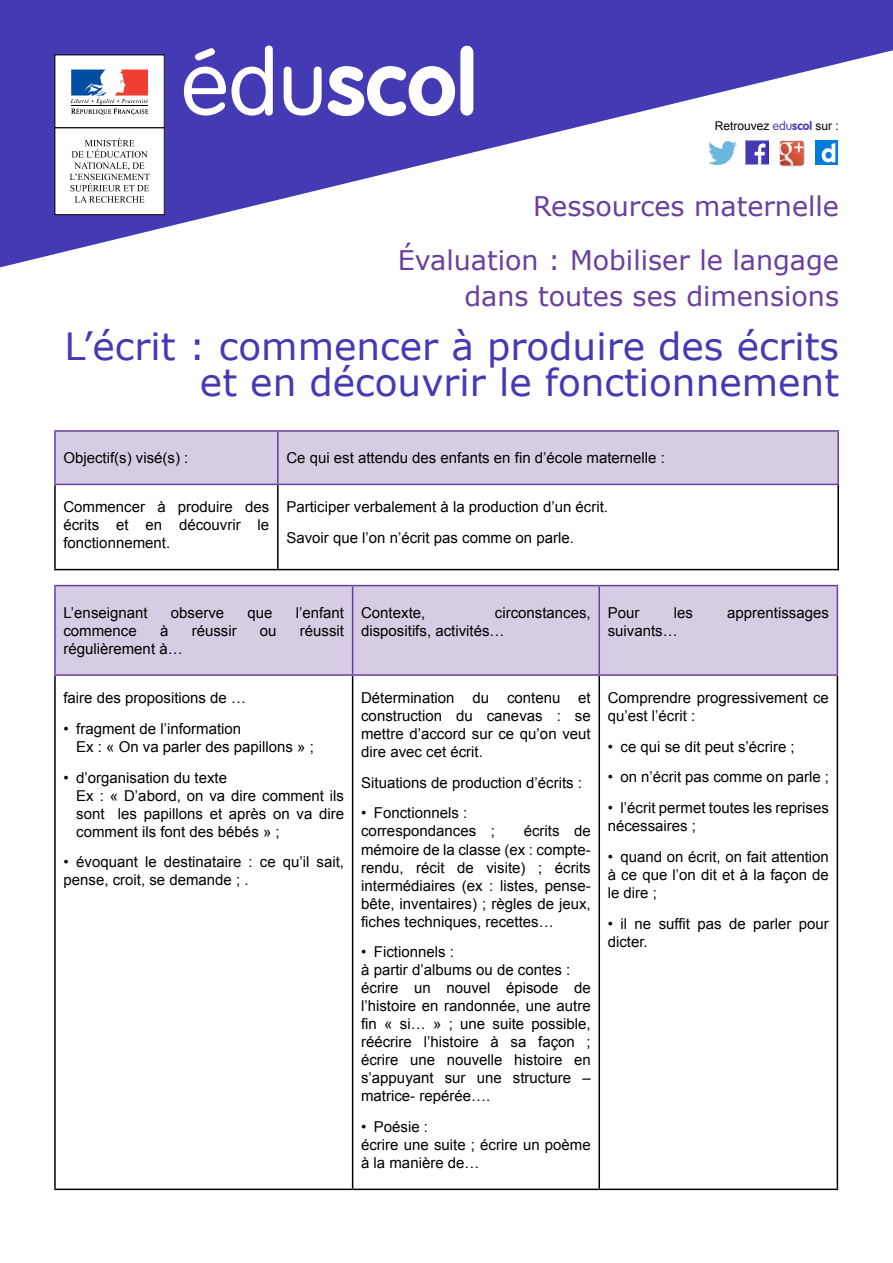
<style>
.page{position:relative;width:893px;height:1263px;background:#fff}
.page>*{position:absolute;margin:0;border:0;box-sizing:border-box;transform-origin:0 0}
.t1{font:700 90px "VAG Rounded Std";color:#fff}
.t2{font:37.5px/36px "Verdana";color:#443bb4;text-align:right}
.t3{font:27px/54px "Verdana";color:#6a3f9d;text-align:right}
.t4{font:15px/18px "Arial";color:#000}
.t5{font:12px "Arial";color:#000}
.s1{font-weight:300}
.s2{font-family:"VAG Rounded Std";font-weight:300;color:#443bb4}
.s3{font-family:"VAG Rounded Std";font-weight:700;color:#443bb4}
</style>
<div class="page">
<svg style="left:0;top:0;width:893px;height:267px;fill:#443bb4"></svg>
<img style="left:745px;top:141px;width:24px;height:23px">
<img style="left:708px;top:142px;width:28px;height:22px">
<img style="left:779px;top:140px;width:25px;height:26px">
<img style="left:815px;top:141px;width:23px;height:23px">
<div style="left:55px;top:55px;width:109px;height:73px;background:#fff"></div>
<div style="left:55px;top:55px;width:109px;height:73px;border:1px solid #000"></div>
<svg style="left:71px;top:70px;width:77px;height:45px"></svg>
<hr style="left:71px;top:105px;width:77px;height:1px;background:#000">
<div style="left:55px;top:128px;width:109px;height:87px;background:#fff"></div>
<svg style="left:70px;top:138px;width:80px;height:65px"></svg>
<div style="left:56px;top:432px;width:781px;height:52px;background:#d6cce3"></div>
<hr style="left:54px;top:430px;width:224px;height:2px;background:#6a3f9d">
<hr style="left:54px;top:432px;width:2px;height:52px;background:#6a3f9d">
<hr style="left:278px;top:430px;width:561px;height:2px;background:#6a3f9d">
<hr style="left:277px;top:432px;width:2px;height:52px;background:#6a3f9d">
<hr style="left:837px;top:432px;width:2px;height:52px;background:#6a3f9d">
<hr style="left:54px;top:484px;width:224px;height:1px;background:#6a3f9d">
<hr style="left:278px;top:484px;width:561px;height:1px;background:#6a3f9d">
<hr style="left:54px;top:485px;width:2px;height:84px;background:#000">
<hr style="left:277px;top:485px;width:2px;height:84px;background:#000">
<hr style="left:837px;top:485px;width:2px;height:84px;background:#000">
<hr style="left:54px;top:569px;width:224px;height:1px;background:#000">
<hr style="left:278px;top:569px;width:561px;height:1px;background:#000">
<div style="left:56px;top:586px;width:781px;height:88px;background:#d6cce3"></div>
<hr style="left:352px;top:586px;width:1px;height:88px;background:#6a3f9d">
<hr style="left:598px;top:586px;width:2px;height:88px;background:#6a3f9d">
<hr style="left:54px;top:676px;width:2px;height:512px;background:#000">
<hr style="left:352px;top:676px;width:1px;height:512px;background:#000">
<hr style="left:598px;top:676px;width:2px;height:512px;background:#000">
<hr style="left:837px;top:676px;width:1px;height:512px;background:#000">
<hr style="left:54px;top:1188px;width:299px;height:2px;background:#000">
<hr style="left:353px;top:1188px;width:246px;height:2px;background:#000">
<hr style="left:599px;top:1188px;width:239px;height:2px;background:#000">
<hr style="left:54px;top:585px;width:299px;height:1px;background:#6a3f9d">
<hr style="left:54px;top:586px;width:2px;height:88px;background:#6a3f9d">
<hr style="left:353px;top:585px;width:246px;height:1px;background:#6a3f9d">
<hr style="left:599px;top:585px;width:239px;height:1px;background:#6a3f9d">
<hr style="left:837px;top:586px;width:1px;height:88px;background:#6a3f9d">
<hr style="left:54px;top:674px;width:299px;height:2px;background:#6a3f9d">
<hr style="left:353px;top:674px;width:246px;height:2px;background:#6a3f9d">
<hr style="left:599px;top:674px;width:239px;height:2px;background:#6a3f9d">
<h1 class="t1" style="left:182px;top:30px;width:297px"><span class="s1">édu</span>scol</h1>
<p class="t5" style="left:715px;top:118px;width:126px">Retrouvez <span class="s2">edu</span><span class="s3">scol</span> sur :</p>
<h3 class="t3" style="left:398px;top:180px;width:443px">Ressources maternelle<br>Évaluation : Mobiliser le langage</h3>
<h3 class="t3" style="left:464px;top:270px;width:376px">dans toutes ses dimensions</h3>
<h2 class="t2" style="left:65px;top:329px;width:776px">L’écrit : commencer à produire des écrits et en découvrir le fonctionnement</h2>
<p class="t4" style="left:63px;top:449px;width:127px">Objectif(s) visé(s) :</p>
<p class="t4" style="left:286px;top:449px;width:380px">Ce qui est attendu des enfants en fin d’école maternelle :</p>
<p class="t4" style="left:63px;top:498px;width:207px;text-align:justify">Commencer à produire des écrits et en découvrir le fonctionnement.</p>
<p class="t4" style="left:286px;top:492px;width:323px;line-height:30.8px">Participer verbalement à la production d’un écrit.<br>Savoir que l’on n’écrit pas comme on parle.</p>
<p class="t4" style="left:63px;top:604px;width:86px">L’enseignant</p>
<p class="t4" style="left:171px;top:604px;width:55px">observe</p>
<p class="t4" style="left:247px;top:604px;width:27px">que</p>
<p class="t4" style="left:296px;top:604px;width:50px">l’enfant</p>
<p class="t4" style="left:63px;top:622px;width:75px">commence</p>
<p class="t4" style="left:160px;top:622px;width:10px">à</p>
<p class="t4" style="left:192px;top:622px;width:46px">réussir</p>
<p class="t4" style="left:260px;top:622px;width:18px">ou</p>
<p class="t4" style="left:300px;top:622px;width:46px">réussit</p>
<p class="t4" style="left:63px;top:640px;width:121px">régulièrement à…</p>
<p class="t4" style="left:63px;top:689px;width:184px">faire des propositions de …</p>
<p class="t4" style="left:76px;top:720px;width:239px;text-indent:-13px">• fragment de l’information<br>Ex : « On va parler des papillons » ;</p>
<p class="t4" style="left:76px;top:768px;width:269px;text-indent:-13px">• d’organisation du texte<br>Ex : « D’abord, on va dire comment ils sont les papillons et après on va dire comment ils font des bébés » ;</p>
<p class="t4" style="left:63px;top:853px;width:282px">• évoquant le destinataire : ce qu’il sait, pense, croit, se demande ; .</p>
<p class="t4" style="left:361px;top:604px;width:66px">Contexte,</p>
<p class="t4" style="left:361px;top:604px;width:231px;text-indent:134px">circonstances, dispositifs, activités…</p>
<p class="t4" style="left:608px;top:604px;width:33px">Pour</p>
<p class="t4" style="left:674px;top:604px;width:21px">les</p>
<p class="t4" style="left:727px;top:604px;width:103px">apprentissages</p>
<p class="t4" style="left:608px;top:622px;width:72px">suivants…</p>
<p class="t4" style="left:361px;top:689px;width:231px;text-align:justify">Détermination du contenu et construction du canevas : se mettre d’accord sur ce qu’on veut dire avec cet écrit.</p>
<p class="t4" style="left:361px;top:774px;width:222px">Situations de production d’écrits :</p>
<p class="t4" style="left:361px;top:804px;width:135px">• Fonctionnels : correspondances ;</p>
<p class="t4" style="left:361px;top:822px;width:231px;text-align:justify;text-indent:163px">écrits de mémoire de la classe (ex : compte&shy;rendu, récit de visite) ; écrits intermédiaires (ex : listes, pense&shy;bête, inventaires) ; règles de jeux, fiches techniques, recettes…</p>
<p class="t4" style="left:361px;top:943px;width:231px">• Fictionnels :<br>à partir d’albums ou de contes : écrire un nouvel épisode de l’histoire en randonnée, une autre fin « si… » ; une suite possible, réécrire l’histoire à sa façon ; écrire une nouvelle histoire en s’appuyant sur une structure – matrice- repérée….</p>
<p class="t4" style="left:361px;top:1118px;width:231px">• Poésie :<br>écrire une suite ; écrire un poème à la manière de…</p>
<p class="t4" style="left:608px;top:689px;width:223px">Comprendre progressivement ce qu’est l’écrit :</p>
<p class="t4" style="left:608px;top:738px;width:188px">• ce qui se dit peut s’écrire ;</p>
<p class="t4" style="left:608px;top:768px;width:223px">• on n’écrit pas comme on parle ;</p>
<p class="t4" style="left:608px;top:799px;width:223px">• l’écrit permet toutes les reprises nécessaires ;</p>
<p class="t4" style="left:608px;top:848px;width:223px;text-align:justify">• quand on écrit, on fait attention à ce que l’on dit et à la façon de le dire ;</p>
<p class="t4" style="left:608px;top:915px;width:223px">• il ne suffit pas de parler pour dicter.</p>
</div>
